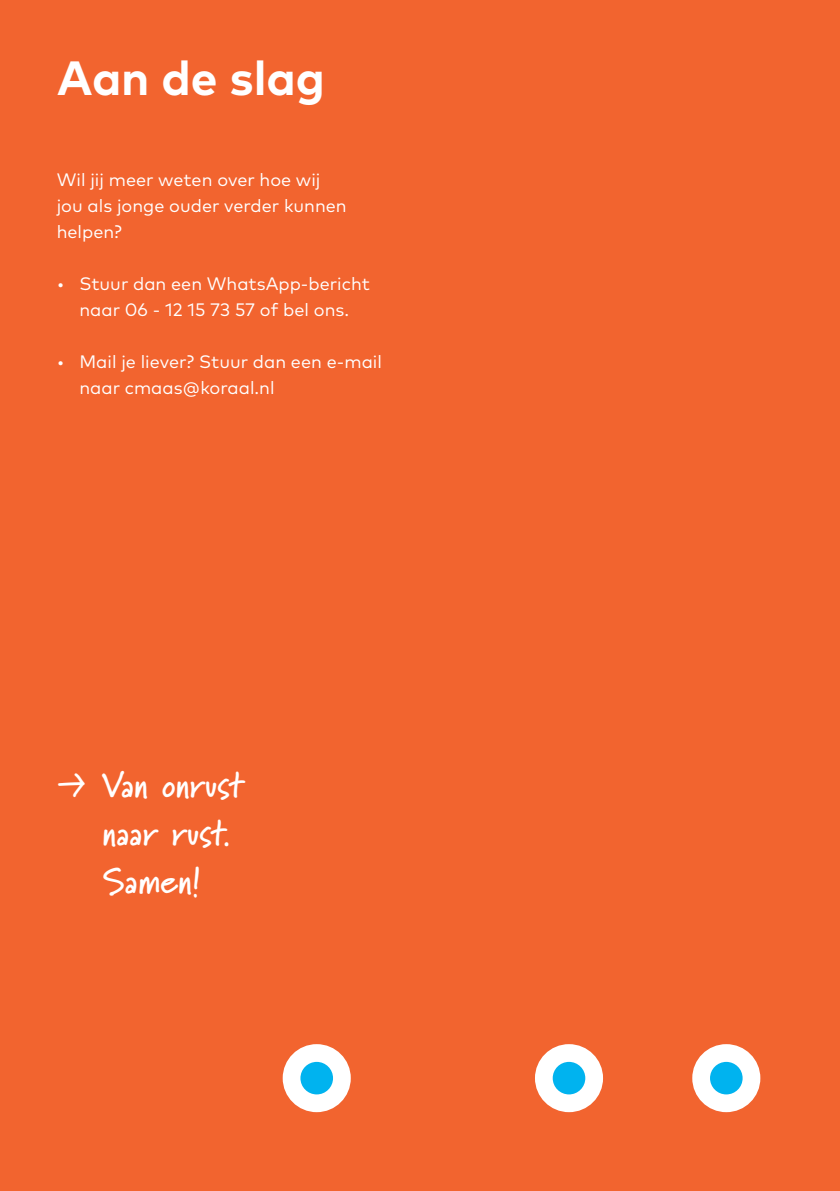
<style>
.page{position:relative;width:840px;height:1191px;background:#fff}
.page>*{position:absolute;margin:0;border:0;box-sizing:border-box;transform-origin:0 0}
.t1{font:700 48px "Mark OT";letter-spacing:-.005em;color:#fff}
.t2{font:700 36px/48px "Marydale";letter-spacing:-.005em;color:#fff}
.t3{font:18px/26px "Mark OT";color:#fff}
</style>
<div class="page">
<div style="left:0;top:0;width:839px;height:1191px;background:#f2642f"></div>
<div style="left:534px;top:1044px;width:68px;height:68px;background:#fff;border-radius:50%"></div>
<div style="left:552px;top:1061px;width:33px;height:33px;background:#00b3ef;border-radius:50%"></div>
<div style="left:692px;top:1044px;width:68px;height:68px;background:#fff;border-radius:50%"></div>
<div style="left:709px;top:1061px;width:33px;height:33px;background:#00b3ef;border-radius:50%"></div>
<div style="left:282px;top:1044px;width:68px;height:68px;background:#fff;border-radius:50%"></div>
<div style="left:300px;top:1061px;width:33px;height:33px;background:#00b3ef;border-radius:50%"></div>
<h1 class="t1" style="left:57px;top:47px;width:269px">Aan de slag</h1>
<p class="t3" style="left:57px;top:167px;width:291px">Wil jij meer weten over hoe wij jou als jonge ouder verder kunnen helpen?</p>
<p class="t3" style="left:57px;top:271px;width:314px;text-align:center">• Stuur dan een WhatsApp-bericht naar 06 - 12 15 73 57 of bel ons.</p>
<p class="t3" style="left:79px;top:349px;width:304px;text-indent:-23px">• Mail je liever? Stuur dan een e-mail naar cmaas@koraal.nl</p>
<h2 class="t2" style="left:103px;top:761px;width:142px;text-indent:-45px">• Van onrust naar rust.<br>Samen!</h2>
</div>
